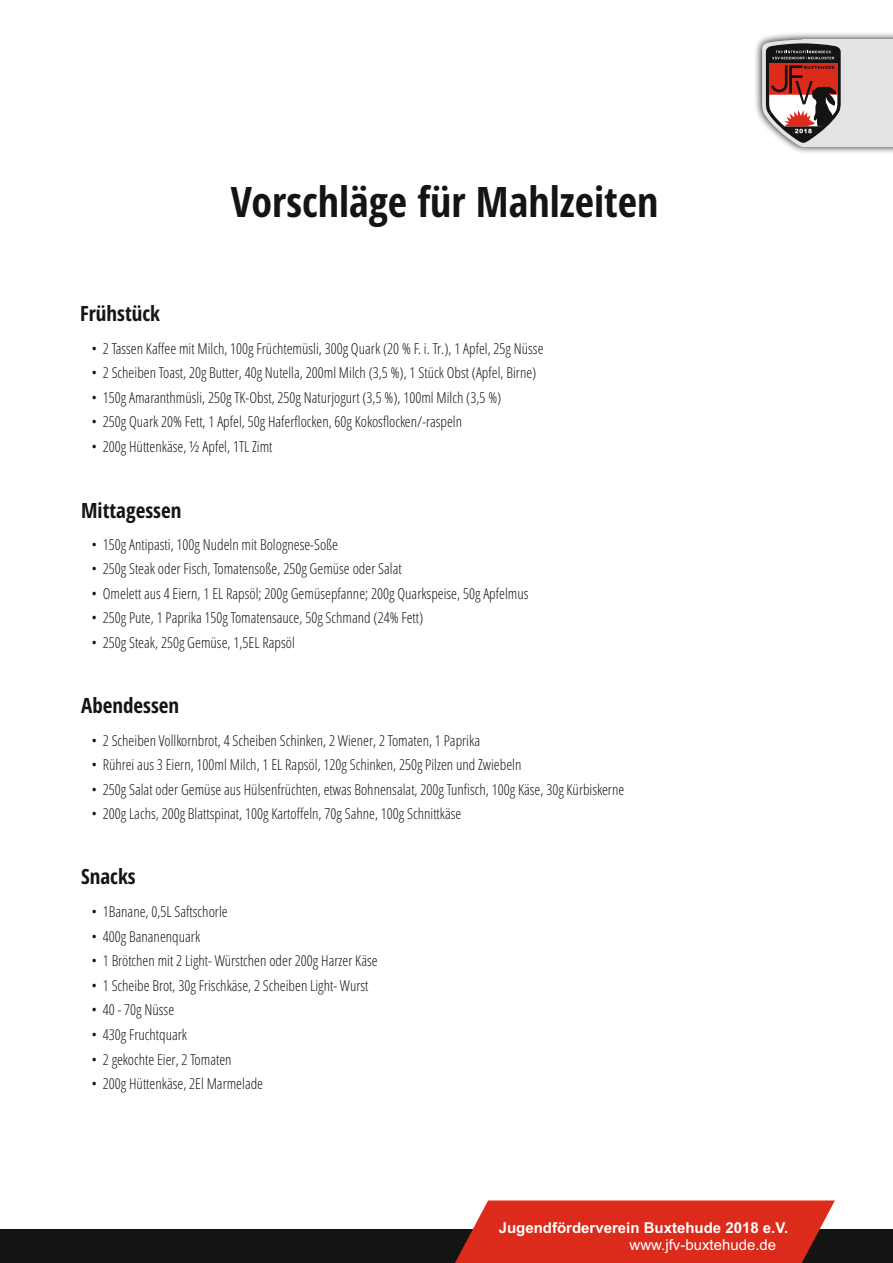
<style>
.page{position:relative;width:893px;height:1263px;background:#fff}
.page>*{position:absolute;margin:0;border:0;box-sizing:border-box;transform-origin:0 0}
.t1{font:700 42px "Open Sans Condensed";color:#131413}
.t2{font:700 21px "Open Sans Condensed";color:#131413}
.t3{font:300 15px "Open Sans Condensed";color:#131413}
.t4{font:700 15px "Arial";color:#fff}
.t5{font:15px "Arial";color:#fff}
</style>
<div class="page">
<div style="left:0;top:1229px;width:893px;height:34px;background:#131413"></div>
<img style="left:755px;top:33px;width:138px;height:120px">
<div style="left:802px;top:40px;width:91px;height:107px;background:#e3e4e4"></div>
<svg style="left:762px;top:40px;width:79px;height:107px"></svg>
<svg style="left:455px;top:1200px;width:380px;height:63px;background:#d43325"></svg>
<h2 class="t2" style="left:80px;top:305px;width:81px">Frühstück</h2>
<h1 class="t1" style="left:231px;top:185px;width:429px">Vorschläge für Mahlzeiten</h1>
<p class="t3" style="left:92px;top:342px;width:453px">• 2 Tassen Kaffee mit Milch, 100g Früchtemüsli, 300g Quark (20 % F. i. Tr.), 1 Apfel, 25g Nüsse</p>
<p class="t3" style="left:92px;top:367px;width:446px">• 2 Scheiben Toast, 20g Butter, 40g Nutella, 200ml Milch (3,5 %), 1 Stück Obst (Apfel, Birne)</p>
<p class="t3" style="left:92px;top:391px;width:411px">• 150g Amaranthmüsli, 250g TK-Obst, 250g Naturjogurt (3,5 %), 100ml Milch (3,5 %)</p>
<p class="t3" style="left:92px;top:416px;width:372px">• 250g Quark 20% Fett, 1 Apfel, 50g Haferflocken, 60g Kokosflocken/-raspeln</p>
<p class="t3" style="left:92px;top:440px;width:183px">• 200g Hüttenkäse, ½ Apfel, 1TL Zimt</p>
<h2 class="t2" style="left:81px;top:502px;width:102px">Mittagessen</h2>
<p class="t3" style="left:92px;top:538px;width:248px">• 150g Antipasti, 100g Nudeln mit Bolognese-Soße</p>
<p class="t3" style="left:92px;top:563px;width:312px">• 250g Steak oder Fisch, Tomatensoße, 250g Gemüse oder Salat</p>
<p class="t3" style="left:92px;top:587px;width:438px">• Omelett aus 4 Eiern, 1 EL Rapsöl; 200g Gemüsepfanne; 200g Quarkspeise, 50g Apfelmus</p>
<p class="t3" style="left:92px;top:612px;width:333px">• 250g Pute, 1 Paprika 150g Tomatensauce, 50g Schmand (24% Fett)</p>
<p class="t3" style="left:92px;top:636px;width:205px">• 250g Steak, 250g Gemüse, 1,5EL Rapsöl</p>
<h2 class="t2" style="left:81px;top:697px;width:100px">Abendessen</h2>
<p class="t3" style="left:92px;top:734px;width:390px">• 2 Scheiben Vollkornbrot, 4 Scheiben Schinken, 2 Wiener, 2 Tomaten, 1 Paprika</p>
<p class="t3" style="left:92px;top:759px;width:431px">• Rührei aus 3 Eiern, 100ml Milch, 1 EL Rapsöl, 120g Schinken, 250g Pilzen und Zwiebeln</p>
<p class="t3" style="left:92px;top:783px;width:534px">• 250g Salat oder Gemüse aus Hülsenfrüchten, etwas Bohnensalat, 200g Tunfisch, 100g Käse, 30g Kürbiskerne</p>
<p class="t3" style="left:92px;top:808px;width:371px">• 200g Lachs, 200g Blattspinat, 100g Kartoffeln, 70g Sahne, 100g Schnittkäse</p>
<h2 class="t2" style="left:81px;top:867px;width:56px">Snacks</h2>
<p class="t3" style="left:92px;top:906px;width:138px">• 1Banane, 0,5L Saftschorle</p>
<p class="t3" style="left:92px;top:930px;width:110px">• 400g Bananenquark</p>
<p class="t3" style="left:92px;top:955px;width:288px">• 1 Brötchen mit 2 Light- Würstchen oder 200g Harzer Käse</p>
<p class="t3" style="left:92px;top:979px;width:278px">• 1 Scheibe Brot, 30g Frischkäse, 2 Scheiben Light- Wurst</p>
<p class="t3" style="left:92px;top:1004px;width:84px">• 40 - 70g Nüsse</p>
<p class="t3" style="left:92px;top:1028px;width:97px">• 430g Fruchtquark</p>
<p class="t3" style="left:92px;top:1053px;width:142px">• 2 gekochte Eier, 2 Tomaten</p>
<p class="t3" style="left:92px;top:1077px;width:173px">• 200g Hüttenkäse, 2El Marmelade</p>
<p class="t4" style="left:499px;top:1222px;width:291px">Jugendförderverein Buxtehude 2018 e.V.</p>
<p class="t5" style="left:629px;top:1239px;width:148px">www.jfv-buxtehude.de</p>
</div>
